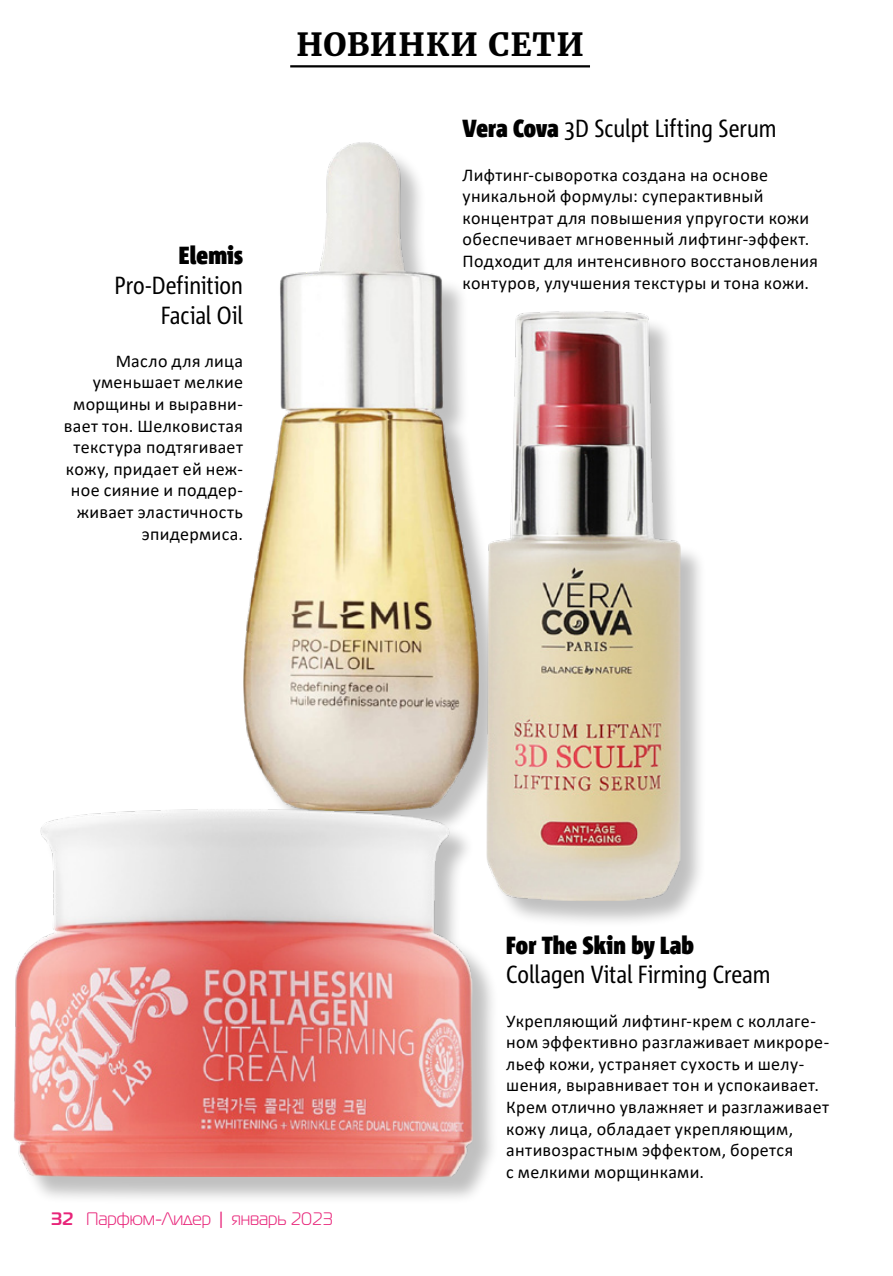
<style>
.page{position:relative;width:893px;height:1276px;background:#fff}
.page>*{position:absolute;margin:0;border:0;box-sizing:border-box;transform-origin:0 0}
.t1{font:900 31.5px "Merriweather";letter-spacing:.04em;color:#000}
.t2{font:24.75px/29.7px "Corpid Cd OT";color:#000;text-align:right}
.t3{font:900 24.75px "Corpid Cd OT";letter-spacing:.005em;color:#000}
.t4{font:18px/21.6px "Calibri";letter-spacing:.015em;color:#000}
.t5{font:18px "Magistral Cyr";color:#e82479}
.s1{font-weight:900}
.s2{font-weight:700}
</style>
<div class="page">
<hr style="left:290px;top:65px;width:300px;height:2px;background:#000">
<div style="left:246px;top:147px;width:261px;height:692px;background:#000;opacity:.25"></div>
<img style="left:243px;top:142px;width:235px;height:668px">
<div style="left:490px;top:314px;width:217px;height:615px;background:#000;opacity:.25"></div>
<img style="left:486px;top:310px;width:194px;height:590px">
<div style="left:17px;top:812px;width:483px;height:392px;background:#000;opacity:.25"></div>
<img style="left:14px;top:809px;width:458px;height:367px">
<h2 class="t3" style="left:179px;top:240px;width:66px">Elemis</h2>
<h2 class="t2" style="left:114px;top:270px;width:130px">Pro-Definition<br>Facial Oil</h2>
<p class="t4" style="left:64px;top:349px;width:181px;text-align:right">Масло для лица уменьшает мелкие морщины и выравни&shy;вает тон. Шелковистая текстура подтягивает кожу, придает ей неж&shy;ное сияние и поддер&shy;живает эластичность эпидермиса.</p>
<h1 class="t1" style="left:297px;top:23px;width:289px">НОВИНКИ СЕТИ</h1>
<h2 class="t2" style="left:463px;top:114px;width:316px"><span class="s1">Vera Cova</span> 3D Sculpt Lifting Serum</h2>
<p class="t4" style="left:463px;top:163px;width:357px">Лифтинг-сыворотка создана на основе уникальной формулы: суперактивный концентрат для повышения упругости кожи обеспечивает мгновенный лифтинг-эффект.<br>Подходит для интенсивного восстановления контуров, улучшения текстуры и тона кожи.</p>
<h2 class="t3" style="left:506px;top:929px;width:189px">For The Skin by Lab</h2>
<h2 class="t2" style="left:506px;top:959px;width:266px">Collagen Vital Firming Cream</h2>
<p class="t4" style="left:506px;top:1009px;width:324px">Укрепляющий лифтинг-крем с коллаге&shy;ном эффективно разглаживает микроре&shy;льеф кожи, устраняет сухость и шелу&shy;шения, выравнивает тон и успокаивает.<br>Крем отлично увлажняет и разглаживает кожу лица, обладает укрепляющим, антивозрастным эффектом, борется<br>с мелкими морщинками.</p>
<p class="t5" style="left:51px;top:1209px;width:283px"><span class="s2">32</span> Парфюм-Лидер <span class="s2">|</span> январь 2023</p>
</div>
